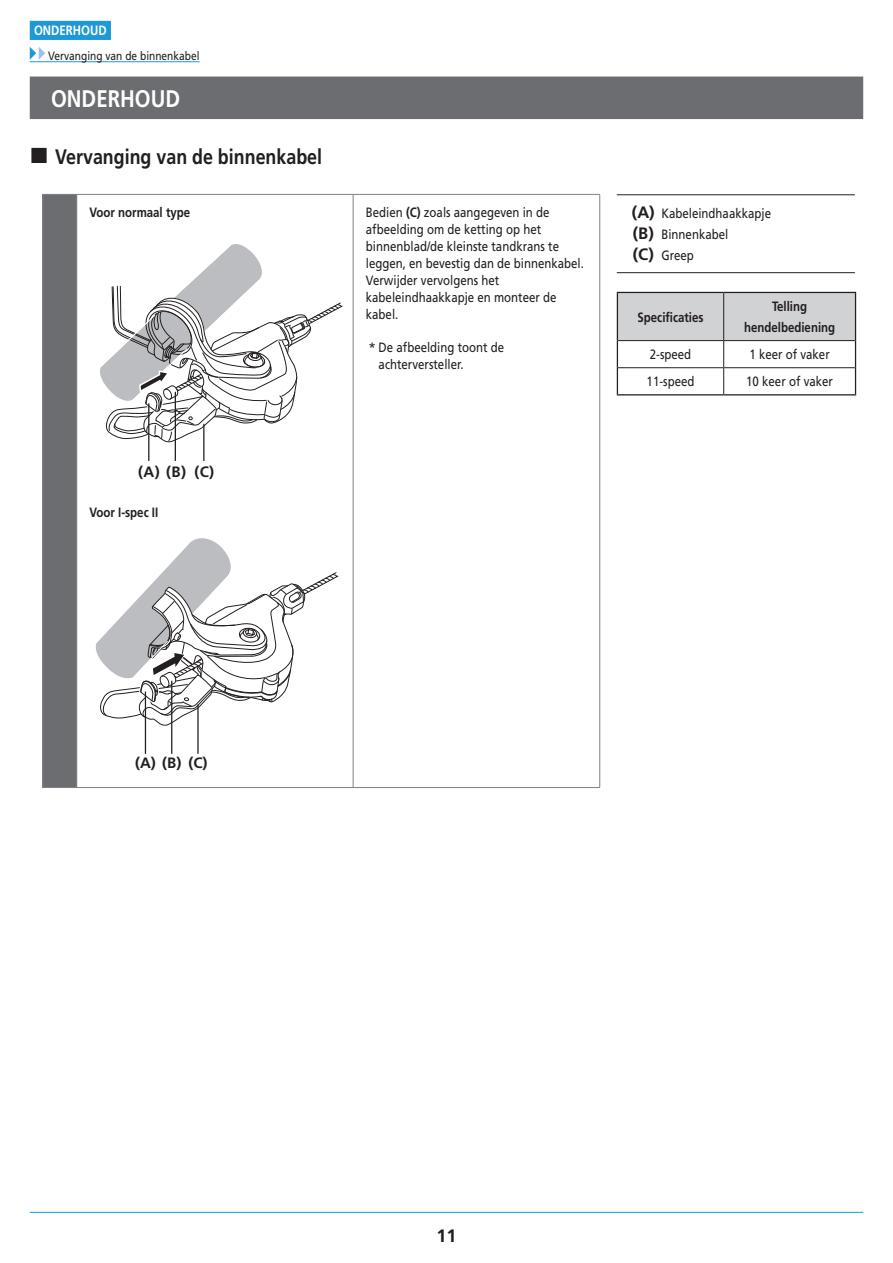
<style>
.page{position:relative;width:893px;height:1263px;background:#fff}
.page>*{position:absolute;margin:0;border:0;box-sizing:border-box;transform-origin:0 0}
.t1{font:700 24px "Frutiger LT Pro";color:#fff;scale:.85 1}
.t2{font:700 21px "Frutiger LT Pro";color:#231f20;scale:.85 1}
.t3{font:700 18px "Frutiger LT Pro";color:#231f20}
.t4{font:700 15px "Frutiger LT Pro";color:#231f20}
.t5{font:13.5px/16.8px "Frutiger LT Pro";color:#231f20;scale:.85 1}
.t6{font:700 13.5px/21px "Frutiger LT Pro";color:#231f20;text-align:center;scale:.85 1}
.t7{font:13.5px/16.8px "Frutiger LT Pro";color:#231f20}
.t8{font:700 13.5px "Frutiger LT Pro";color:#fff;scale:.85 1}
.t9{font:12px "Frutiger LT Pro";color:#231f20;scale:.85 1}
.s1{font-weight:700}
.s2{font-weight:700;font-size:16.5px}
</style>
<div class="page">
<hr style="left:30px;top:1212px;width:833px;height:1px;background:#1d99d6">
<div style="left:30px;top:21px;width:81px;height:19px;background:#1d99d6"></div>
<hr style="left:30px;top:61px;width:170px;height:1px;background:#1d99d6">
<svg style="left:30px;top:47px;width:15px;height:13px"></svg>
<div style="left:30px;top:77px;width:833px;height:42px;background:#6c6d70"></div>
<div style="left:43px;top:194px;width:34px;height:593px;background:#6c6d70"></div>
<hr style="left:43px;top:194px;width:34px;height:1px;background:#808285">
<hr style="left:42px;top:195px;width:1px;height:592px;background:#808285">
<hr style="left:77px;top:194px;width:276px;height:1px;background:#808285">
<hr style="left:76px;top:195px;width:1px;height:592px;background:#808285">
<hr style="left:353px;top:194px;width:247px;height:1px;background:#808285">
<hr style="left:353px;top:195px;width:1px;height:592px;background:#808285">
<hr style="left:599px;top:195px;width:1px;height:592px;background:#808285">
<hr style="left:43px;top:787px;width:34px;height:1px;background:#808285">
<hr style="left:77px;top:787px;width:276px;height:1px;background:#808285">
<hr style="left:353px;top:787px;width:247px;height:1px;background:#808285">
<svg style="left:100px;top:244px;width:243px;height:199px"></svg>
<hr style="left:148px;top:403px;width:1px;height:58px;background:#231f20">
<hr style="left:175px;top:392px;width:1px;height:69px;background:#231f20">
<hr style="left:203px;top:424px;width:1px;height:37px;background:#231f20">
<svg style="left:95px;top:538px;width:244px;height:207px"></svg>
<hr style="left:145px;top:692px;width:1px;height:62px;background:#231f20">
<hr style="left:171px;top:681px;width:1px;height:73px;background:#231f20">
<hr style="left:197px;top:704px;width:2px;height:50px;background:#231f20">
<hr style="left:617px;top:272px;width:238px;height:1px;background:#231f20">
<hr style="left:617px;top:194px;width:238px;height:1px;background:#231f20">
<svg style="left:617px;top:292px;width:239px;height:102px"></svg>
<hr style="left:617px;top:394px;width:107px;height:1px;background:#231f20">
<hr style="left:724px;top:394px;width:132px;height:1px;background:#231f20">
<hr style="left:618px;top:340px;width:106px;height:1px;background:#231f20">
<hr style="left:724px;top:340px;width:131px;height:1px;background:#231f20">
<hr style="left:618px;top:367px;width:106px;height:1px;background:#231f20">
<hr style="left:724px;top:367px;width:131px;height:1px;background:#231f20">
<p class="t8" style="left:34px;top:22px;width:87px">ONDERHOUD</p>
<p class="t9" style="left:48px;top:48px;width:180px">Vervanging van de binnenkabel</p>
<h1 class="t1" style="left:51px;top:84px;width:153px">ONDERHOUD</h1>
<h2 class="t2" style="left:55px;top:144px;width:315px">Vervanging van de binnenkabel</h2>
<p class="t6" style="left:89px;top:202px;width:120px">Voor normaal type</p>
<p class="t4" style="left:138px;top:462px;width:78px">(A) (B) (C)</p>
<p class="t6" style="left:89px;top:502px;width:83px">Voor I-spec II</p>
<p class="t5" style="left:366px;top:204px;width:258px">Bedien <span class="s1">(C)</span> zoals aangegeven in de afbeelding om de ketting op het binnenblad/de kleinste tandkrans te leggen, en bevestig dan de binnenkabel.<br>Verwijder vervolgens het kabeleindhaakkapje en monteer de kabel.</p>
<p class="t7" style="left:379px;top:339px;width:127px;text-indent:-10px">* De afbeelding toont de achterversteller.</p>
<p class="t5" style="left:632px;top:202px;width:165px;line-height:21.1px"><span class="s2">(A)</span> Kabeleindhaakkapje <span class="s2">(B)</span> Binnenkabel<br><span class="s2">(C)</span> Greep</p>
<p class="t6" style="left:637px;top:306px;width:79px">Specificaties</p>
<p class="t6" style="left:744px;top:296px;width:109px">Telling hendelbediening</p>
<p class="t5" style="left:650px;top:346px;width:50px">2-speed</p>
<p class="t5" style="left:749px;top:346px;width:96px">1 keer of vaker</p>
<p class="t5" style="left:647px;top:373px;width:58px">11-speed</p>
<p class="t5" style="left:746px;top:373px;width:104px">10 keer of vaker</p>
<p class="t4" style="left:135px;top:754px;width:74px">(A) (B) (C)</p>
<h3 class="t3" style="left:436px;top:1225px;width:22px">11</h3>
</div>
